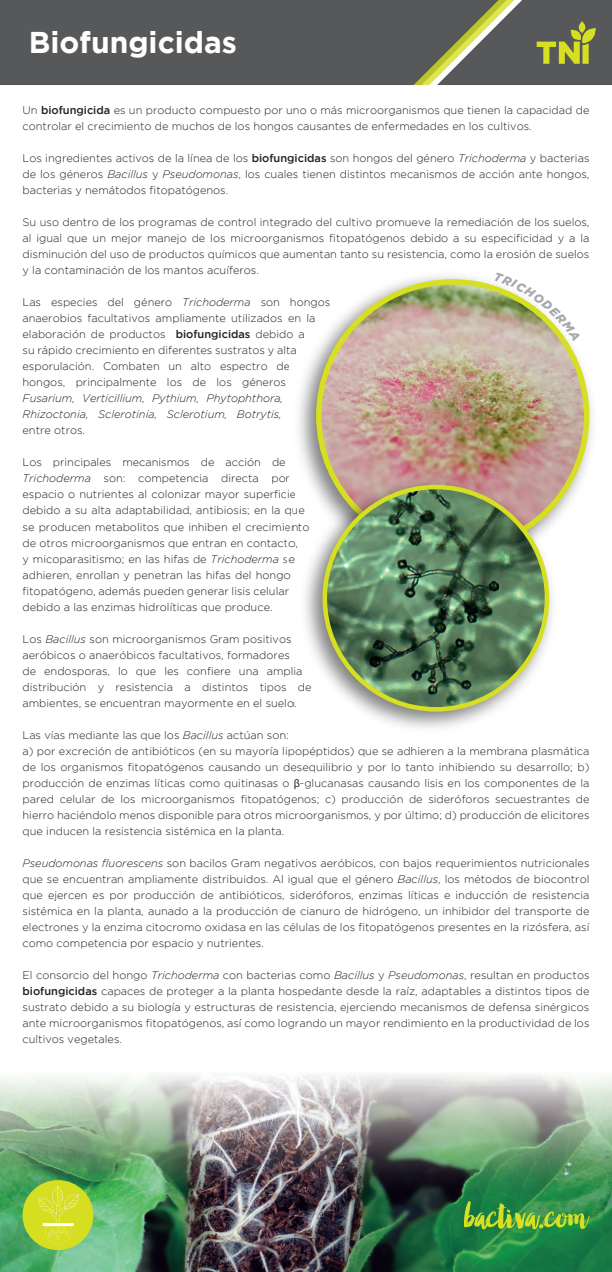
<style>
.page{position:relative;width:612px;height:1272px;background:#fff}
.page>*{position:absolute;margin:0;border:0;box-sizing:border-box;transform-origin:0 0}
.t1{font:700 30px "Gotham";color:#fff}
.t2{font:300 11px/16px "Gotham";color:#231f20}
.t3{font:italic 300 11px/16px "Gotham";color:#231f20}
.s1{font-weight:500}
.s2{font-style:italic}
.s3{font-family:"Myriad Pro";font-weight:400}
</style>
<div class="page">
<div style="left:0;top:0;width:414px;height:85px;background:#57585a"></div>
<svg style="left:414px;top:0;width:198px;height:85px;background:#6d6f5a"></svg>
<img style="left:0;top:1074px;width:612px;height:198px">
<svg style="left:464px;top:1201px;width:125px;height:28px;background:#60a53d"></svg>
<img style="left:299px;top:276px;width:293px;height:231px">
<svg style="left:316px;top:279px;width:273px;height:273px;background:#d3db2b"></svg>
<img style="left:322px;top:285px;width:262px;height:262px;border-radius:131px">
<img style="left:299px;top:470px;width:266px;height:258px">
<div style="left:323px;top:485px;width:226px;height:226px;background:#d6df21;border-radius:50%"></div>
<img style="left:327px;top:489px;width:218px;height:218px;border-radius:109px">
<div style="left:23px;top:1180px;width:70px;height:70px;background:#d6de21;border-radius:50%"></div>
<svg style="left:38px;top:1186px;width:41px;height:59px"></svg>
<svg style="left:494px;top:276px;width:87px;height:65px"></svg>
<h1 class="t1" style="left:29px;top:25px;width:210px">Biofungicidas</h1>
<p class="t2" style="left:23px;top:102px;width:568px">Un <span class="s1">biofungicida</span> es un producto compuesto por uno o más microorganismos que tienen la capacidad de controlar el crecimiento de muchos de los hongos causantes de enfermedades en los cultivos.</p>
<p class="t2" style="left:23px;top:150px;width:568px;text-align:justify">Los ingredientes activos de la línea de los <span class="s1">biofungicidas</span> son hongos del género <span class="s2">Trichoderma</span> y bacterias de los géneros <span class="s2">Bacillus</span> y <span class="s2">Pseudomonas</span>, los cuales tienen distintos mecanismos de acción ante hongos, bacterias y nemátodos fitopatógenos.</p>
<p class="t2" style="left:23px;top:214px;width:568px;text-align:justify">Su uso dentro de los programas de control integrado del cultivo promueve la remediación de los suelos, al igual que un mejor manejo de los microorganismos fitopatógenos debido a su especificidad y a la disminución del uso de productos químicos que aumentan tanto su resistencia, como la erosión de suelos y la contaminación de los mantos acuíferos.</p>
<p class="t2" style="left:23px;top:294px;width:309px">Las especies del género <span class="s2">Trichoderma</span> son hongos anaerobios facultativos ampliamente utilizados en la elaboración de productos <span class="s1">biofungicidas</span> debido a<br>su rápido crecimiento en diferentes sustratos y alta esporulación. Combaten un alto espectro de hongos, principalmente los de los géneros</p>
<p class="t3" style="left:23px;top:391px;width:262px">Fusarium, Verticillium, Pythium, Phytophthora,<br>Rhizoctonia, Sclerotinia, Sclerotium, Botrytis,</p>
<p class="t2" style="left:23px;top:422px;width:64px">entre otros.</p>
<p class="t2" style="left:23px;top:454px;width:288px">Los principales mecanismos de acción de <span class="s2">Trichoderma</span> son: competencia directa por espacio o nutrientes al colonizar mayor superficie debido a su alta adaptabilidad, antibiosis; en la que se producen metabolitos que inhiben el crecimiento de otros microorganismos que entran en contacto,<br>y micoparasitismo; en las hifas de <span class="s2">Trichoderma</span> se adhieren, enrollan y penetran las hifas del hongo fitopatógeno, además pueden generar lisis celular debido a las enzimas hidrolíticas que produce.</p>
<p class="t2" style="left:23px;top:630px;width:291px">Los <span class="s2">Bacillus</span> son microorganismos Gram positivos aeróbicos o anaeróbicos facultativos, formadores<br>de endosporas, lo que les confiere una amplia distribución y resistencia a distintos tipos de ambientes, se encuentran mayormente en el suelo.</p>
<p class="t2" style="left:23px;top:726px;width:568px">Las vías mediante las que los <span class="s2">Bacillus</span> actúan son:<br>a) por excreción de antibióticos (en su mayoría lipopéptidos) que se adhieren a la membrana plasmática de los organismos fitopatógenos causando un desequilibrio y por lo tanto inhibiendo su desarrollo; b) producción de enzimas líticas como quitinasas o <span class="s3">β</span>-glucanasas causando lisis en los componentes de la pared celular de los microorganismos fitopatógenos; c) producción de sideróforos secuestrantes de hierro haciéndolo menos disponible para otros microorganismos, y por último; d) producción de elicitores que inducen la resistencia sistémica en la planta.</p>
<p class="t2" style="left:23px;top:854px;width:568px;text-align:justify"><span class="s2">Pseudomonas fluorescens</span> son bacilos Gram negativos aeróbicos, con bajos requerimientos nutricionales que se encuentran ampliamente distribuidos. Al igual que el género <span class="s2">Bacillus</span>, los métodos de biocontrol que ejercen es por producción de antibióticos, sideróforos, enzimas líticas e inducción de resistencia sistémica en la planta, aunado a la producción de cianuro de hidrógeno, un inhibidor del transporte de electrones y la enzima citocromo oxidasa en las células de los fitopatógenos presentes en la rizósfera, así como competencia por espacio y nutrientes.</p>
<p class="t2" style="left:23px;top:966px;width:568px;text-align:justify">El consorcio del hongo <span class="s2">Trichoderma</span> con bacterias como <span class="s2">Bacillus</span> y <span class="s2">Pseudomonas</span>, resultan en productos <span class="s1">biofungicidas</span> capaces de proteger a la planta hospedante desde la raíz, adaptables a distintos tipos de sustrato debido a su biología y estructuras de resistencia, ejerciendo mecanismos de defensa sinérgicos ante microorganismos fitopatógenos, así como logrando un mayor rendimiento en la productividad de los cultivos vegetales.</p>
</div>
